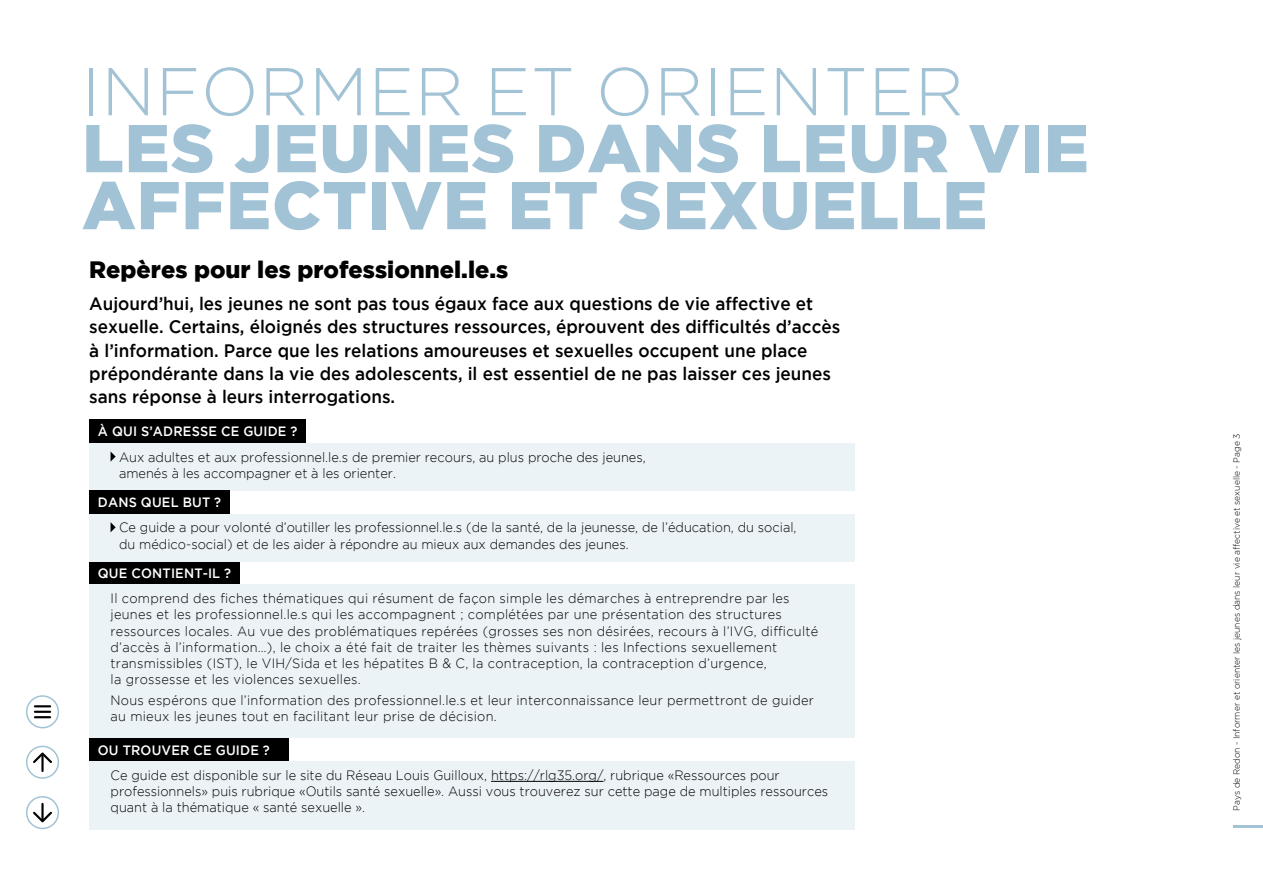
<style>
.page{position:relative;width:1263px;height:893px;background:#fff}
.page>*{position:absolute;margin:0;border:0;box-sizing:border-box;transform-origin:0 0}
.t1{font:900 67.5px/57px "Gotham";letter-spacing:.015em;color:#a2c3d6}
.t2{font:300 67.5px "Gotham";letter-spacing:.015em;color:#a2c3d6}
.t3{font:900 23.7px "Gotham";color:#000}
.t4{font:500 18px/23.4px "Gotham";color:#000;scale:.95 1}
.t5{font:300 13.5px/16.2px "Gotham";letter-spacing:.02em;color:#000;scale:.95 1}
.t6{font:300 13.5px/16.2px "Gotham";color:#000;scale:.95 1}
.t7{font:500 13.5px "Gotham";letter-spacing:.015em;color:#fff;scale:.95 1}
.t8{font:300 9px "Gotham";color:#000;scale:.95 1}
</style>
<div class="page">
<div style="left:26px;top:746px;width:33px;height:33px;border:2px solid #a2c3d6;border-radius:50%"></div>
<div style="left:26px;top:796px;width:33px;height:33px;border:2px solid #a2c3d6;border-radius:50%"></div>
<svg style="left:33px;top:752px;width:19px;height:11px"></svg>
<hr style="left:41px;top:755px;width:3px;height:17px;background:#000">
<svg style="left:33px;top:812px;width:19px;height:10px"></svg>
<hr style="left:41px;top:803px;width:3px;height:17px;background:#000">
<div style="left:26px;top:695px;width:33px;height:33px;border:2px solid #a2c3d6;border-radius:50%"></div>
<svg style="left:34px;top:705px;width:17px;height:13px"></svg>
<div style="left:89px;top:443px;width:766px;height:48px;background:#ecf3f7"></div>
<svg style="left:111px;top:452px;width:5px;height:9px"></svg>
<div style="left:89px;top:420px;width:217px;height:23px;background:#000"></div>
<div style="left:89px;top:490px;width:141px;height:24px;background:#000"></div>
<div style="left:89px;top:738px;width:200px;height:23px;background:#000"></div>
<div style="left:89px;top:562px;width:151px;height:23px;background:#000"></div>
<div style="left:89px;top:514px;width:766px;height:47px;background:#ecf3f7"></div>
<svg style="left:111px;top:522px;width:5px;height:10px"></svg>
<div style="left:89px;top:761px;width:766px;height:68px;background:#ecf3f7"></div>
<hr style="left:491px;top:781px;width:112px;height:1px;background:#000">
<div style="left:89px;top:585px;width:766px;height:153px;background:#ecf3f7"></div>
<hr style="left:1233px;top:825px;width:30px;height:2px;background:#a2c3d6">
<h1 class="t2" style="left:82px;top:55px;width:883px">INFORMER ET ORIENTER</h1>
<h1 class="t1" style="left:82px;top:118px;width:1008px">LES JEUNES DANS LEUR VIE<br>AFFECTIVE ET SEXUELLE</h1>
<h2 class="t3" style="left:89px;top:256px;width:420px">Repères pour les professionnel.le.s</h2>
<p class="t4" style="left:89px;top:291px;width:792px">Aujourd’hui, les jeunes ne sont pas tous égaux face aux questions de vie affective et sexuelle. Certains, éloignés des structures ressources, éprouvent des difficultés d’accès à l’information. Parce que les relations amoureuses et sexuelles occupent une place prépondérante dans la vie des adolescents, il est essentiel de ne pas laisser ces jeunes sans réponse à leurs interrogations.</p>
<p class="t7" style="left:98px;top:424px;width:212px">À QUI S’ADRESSE CE GUIDE ?</p>
<p class="t6" style="left:119px;top:449px;width:556px">Aux adultes et aux professionnel.le.s de premier recours, au plus proche des jeunes, amenés à les accompagner et à les orienter.</p>
<p class="t7" style="left:98px;top:495px;width:131px">DANS QUEL BUT ?</p>
<p class="t6" style="left:119px;top:519px;width:715px">Ce guide a pour volonté d’outiller les professionnel.le.s (de la santé, de la jeunesse, de l’éducation, du social, du médico-social) et de les aider à répondre au mieux aux demandes des jeunes.</p>
<p class="t7" style="left:98px;top:566px;width:142px">QUE CONTIENT-IL ?</p>
<p class="t5" style="left:111px;top:590px;width:746px">Il comprend des fiches thématiques qui résument de façon simple les démarches à entreprendre par les jeunes et les professionnel.le.s qui les accompagnent ; complétées par une présentation des structures ressources locales. Au vue des problématiques repérées (grosses ses non désirées, recours à l’IVG, difficulté d’accès à l’information…), le choix a été fait de traiter les thèmes suivants : les Infections sexuellement transmissibles (IST), le VIH/Sida et les hépatites B &amp; C, la contraception, la contraception d’urgence,<br>la grossesse et les violences sexuelles.</p>
<p class="t5" style="left:111px;top:692px;width:742px">Nous espérons que l’information des professionnel.le.s et leur interconnaissance leur permettront de guider au mieux les jeunes tout en facilitant leur prise de décision.</p>
<p class="t7" style="left:98px;top:742px;width:182px">OU TROUVER CE GUIDE ?</p>
<p class="t6" style="left:111px;top:767px;width:757px">Ce guide est disponible sur le site du Réseau Louis Guilloux, https://rlg35.org/, rubrique «Ressources pour professionnels» puis rubrique «Outils santé sexuelle». Aussi vous trouverez sur cette page de multiples ressources quant à la thématique « santé sexuelle ».</p>
<p class="t8" style="left:1232px;top:811px;width:399px;rotate:-90deg">Pays de Redon - Informer et orienter les jeunes dans leur vie affective et sexuelle - Page 3</p>
</div>
